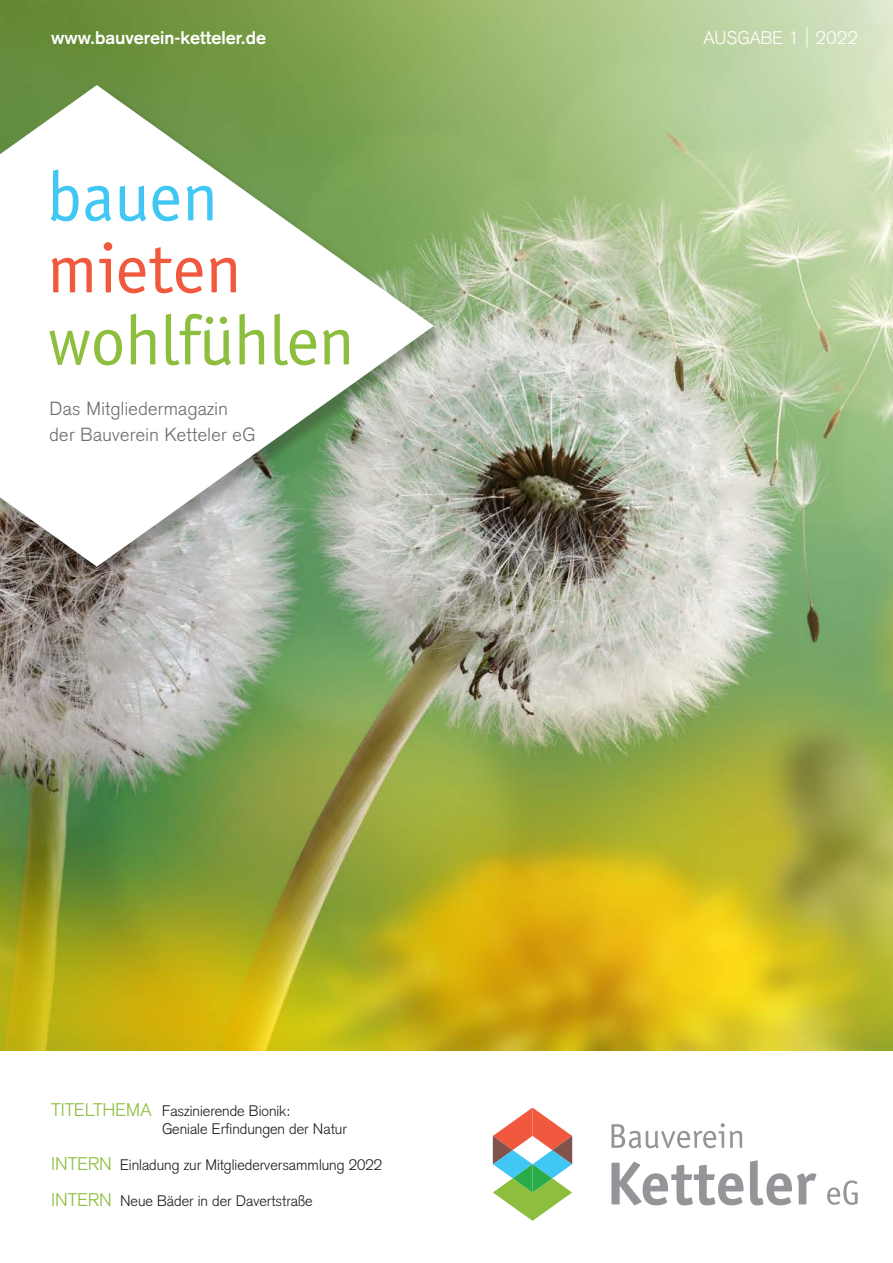
<style>
.page{position:relative;width:893px;height:1263px;background:#fff}
.page>*{position:absolute;margin:0;border:0;box-sizing:border-box;transform-origin:0 0}
.t1{font:300 18.75px/26px "Akzidenz Grotesk";letter-spacing:.02em;color:#6c6d70}
.t2{font:700 18px "Akzidenz Grotesk";color:#fff}
.t3{font:300 18px "Akzidenz Grotesk";color:#fff}
.t4{font:300 15px/18px "Akzidenz Grotesk";color:#231f20}
.s1{font-size:18px;color:#8dbe3e}
.s2{font-size:27px}
</style>
<div class="page">
<img style="left:0;top:0;width:893px;height:1050px">
<svg style="left:493px;top:1107px;width:79px;height:114px"></svg>
<svg style="left:611px;top:1160px;width:247px;height:45px"></svg>
<svg style="left:611px;top:1123px;width:131px;height:25px"></svg>
<div style="left:0;top:86px;width:450px;height:497px;background:#231f20;opacity:.3"></div>
<svg style="left:0;top:85px;width:434px;height:482px"></svg>
<svg style="left:50px;top:314px;width:299px;height:51px"></svg>
<svg style="left:52px;top:242px;width:184px;height:51px"></svg>
<svg style="left:51px;top:170px;width:162px;height:51px"></svg>
<p class="t2" style="left:51px;top:27px;width:217px">www.bauverein-ketteler.de</p>
<p class="t1" style="left:50px;top:395px;width:207px">Das Mitgliedermagazin der Bauverein Ketteler eG</p>
<p class="t4" style="left:162px;top:1102px;width:186px;text-indent:-111px"><span class="s1">TITELTHEMA</span> Faszinierende Bionik:<br>Geniale Erfindungen der Natur</p>
<p class="t4" style="left:51px;top:1156px;width:333px"><span class="s1">INTERN</span> Einladung zur Mitgliederversammlung 2022</p>
<p class="t4" style="left:51px;top:1192px;width:263px"><span class="s1">INTERN</span> Neue Bäder in der Davertstraße</p>
<p class="t3" style="left:703px;top:27px;width:156px">AUSGABE 1 <span class="s2">|</span> 2022</p>
</div>
